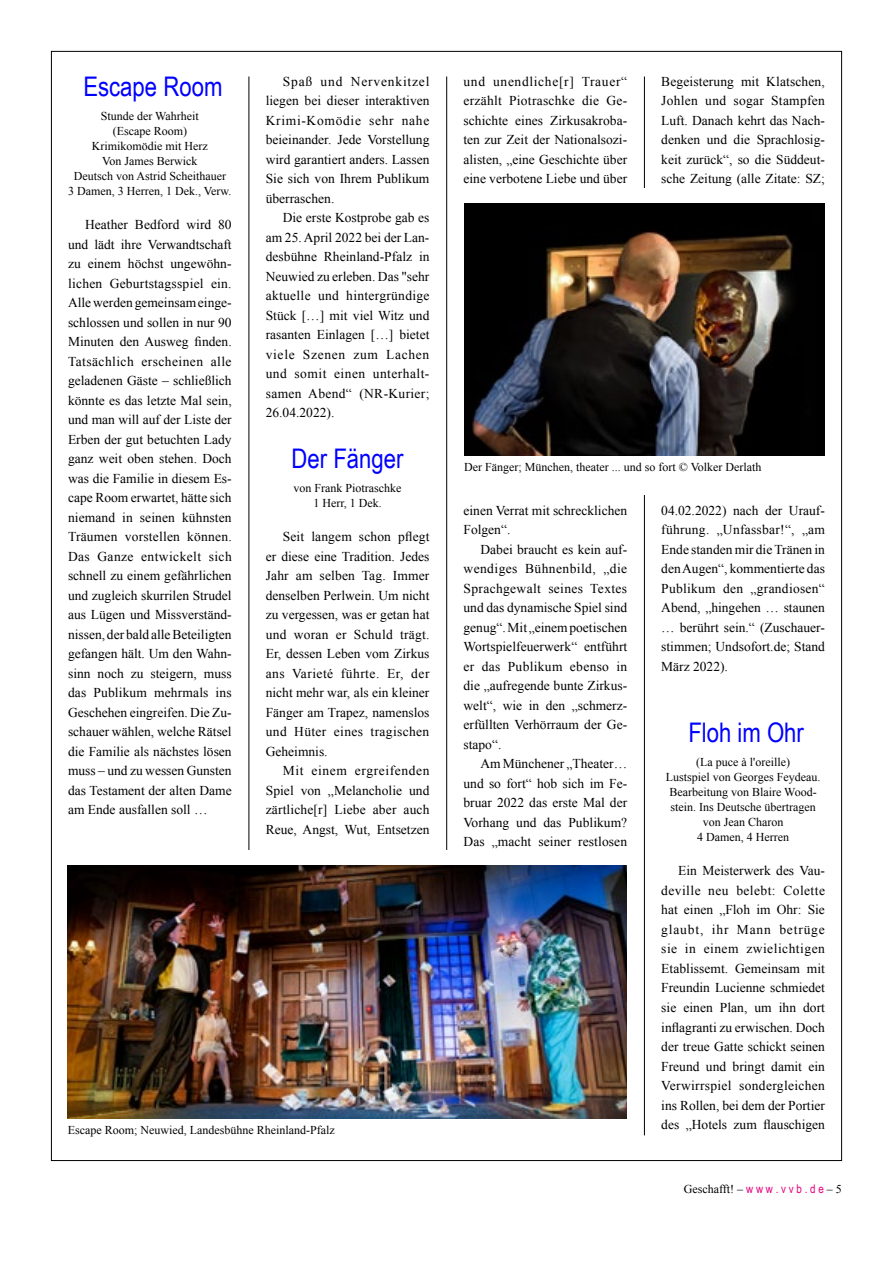
<style>
.page{position:relative;width:893px;height:1263px;background:#fff}
.page>*{position:absolute;margin:0;border:0;box-sizing:border-box;transform-origin:0 0}
._0_Titel{font:27px "Arial Narrow";color:#00f}
._2_Text{font:13.5px/19.5px "Times New Roman";color:#000;text-align:justify}
._2_Untertitel{font:12px/15px "Times New Roman";color:#000;text-align:center}
.Bildlegende{font:12px "Times New Roman";color:#000}
.s1{font-family:"Arial Narrow";color:#e6007d}
</style>
<div class="page">
<hr style="left:249px;top:77px;width:1px;height:1058px;background:#000">
<hr style="left:446px;top:77px;width:1px;height:1058px;background:#000">
<hr style="left:644px;top:77px;width:1px;height:1058px;background:#000">
<div style="left:68px;top:850px;width:559px;height:297px;background:#fff"></div>
<img style="left:68px;top:866px;width:559px;height:252px">
<div style="left:464px;top:188px;width:361px;height:306px;background:#fff"></div>
<img style="left:464px;top:203px;width:361px;height:253px">
<p class="_0_Titel" style="left:83px;top:67px;width:141px">Escape Room</p>
<p class="_2_Untertitel" style="left:101px;top:108px;width:100px">Stunde der Wahrheit</p>
<p class="_2_Untertitel" style="left:113px;top:123px;width:76px">(Escape Room)</p>
<p class="_2_Untertitel" style="left:92px;top:138px;width:117px">Krimikomödie mit Herz</p>
<p class="_2_Untertitel" style="left:102px;top:153px;width:97px">Von James Berwick</p>
<p class="_2_Untertitel" style="left:74px;top:168px;width:154px">Deutsch von Astrid Scheithauer</p>
<p class="_2_Untertitel" style="left:68px;top:183px;width:165px">3 Damen, 3 Herren, 1 Dek., Verw.</p>
<p class="_2_Text" style="left:68px;top:215px;width:165px;text-indent:17px">Heather Bedford wird 80 und lädt ihre Verwandtschaft zu einem höchst ungewöhn&shy;lichen Geburtstagsspiel ein.<br>Alle werden gemeinsam einge&shy;schlossen und sollen in nur 90<br>Minuten den Ausweg finden.<br>Tatsächlich erscheinen alle geladenen Gäste – schließlich könnte es das letzte Mal sein, und man will auf der Liste der Erben der gut betuchten Lady ganz weit oben stehen. Doch was die Familie in diesem Es&shy;cape Room erwartet, hätte sich niemand in seinen kühnsten Träumen vorstellen können.<br>Das Ganze entwickelt sich schnell zu einem gefährlichen und zugleich skurrilen Strudel aus Lügen und Missverständ&shy;nissen, der bald alle Beteiligten gefangen hält. Um den Wahn&shy;sinn noch zu steigern, muss das Publikum mehrmals ins Geschehen eingreifen. Die Zu&shy;schauer wählen, welche Rätsel die Familie als nächstes lösen muss – und zu wessen Gunsten das Testament der alten Dame am Ende ausfallen soll …</p>
<p class="_2_Text" style="left:266px;top:71px;width:165px;text-indent:17px">Spaß und Nervenkitzel liegen bei dieser interaktiven Krimi-Komödie sehr nahe beieinander. Jede Vorstellung wird garantiert anders. Lassen Sie sich von Ihrem Publikum überraschen.</p>
<p class="_2_Text" style="left:266px;top:208px;width:165px;text-indent:17px">Die erste Kostprobe gab es am 25. April 2022 bei der Lan&shy;desbühne Rheinland-Pfalz in Neuwied zu erleben. Das "sehr aktuelle und hintergründige Stück […] mit viel Witz und rasanten Einlagen […] bietet viele Szenen zum Lachen und somit einen unterhalt&shy;samen Abend“ (NR-Kurier; 26.04.2022).</p>
<p class="_0_Titel" style="left:292px;top:439px;width:113px">Der Fänger</p>
<p class="_2_Untertitel" style="left:294px;top:480px;width:109px">von Frank Piotraschke</p>
<p class="_2_Untertitel" style="left:313px;top:495px;width:70px">1 Herr, 1 Dek.</p>
<p class="_2_Text" style="left:266px;top:527px;width:165px;text-indent:17px">Seit langem schon pflegt er diese eine Tradition. Jedes Jahr am selben Tag. Immer denselben Perlwein. Um nicht zu vergessen, was er getan hat und woran er Schuld trägt.<br>Er, dessen Leben vom Zirkus ans Varieté führte. Er, der nicht mehr war, als ein kleiner Fänger am Trapez, namenslos und Hüter eines tragischen Geheimnis.</p>
<p class="_2_Text" style="left:266px;top:761px;width:165px;text-indent:17px">Mit einem ergreifenden Spiel von „Melancholie und zärtliche[r] Liebe aber auch Reue, Angst, Wut, Entsetzen</p>
<p class="Bildlegende" style="left:68px;top:1122px;width:268px">Escape Room; Neuwied, Landesbühne Rheinland-Pfalz</p>
<p class="_2_Text" style="left:463px;top:71px;width:165px">und unendliche[r] Trauer“ erzählt Piotraschke die Ge&shy;schichte eines Zirkusakroba&shy;ten zur Zeit der Nationalsozi&shy;alisten, „eine Geschichte über eine verbotene Liebe und über</p>
<p class="_2_Text" style="left:661px;top:71px;width:165px">Begeisterung mit Klatschen, Johlen und sogar Stampfen Luft. Danach kehrt das Nach&shy;denken und die Sprachlosig&shy;keit zurück“, so die Süddeut&shy;sche Zeitung (alle Zitate: SZ;</p>
<p class="Bildlegende" style="left:464px;top:459px;width:299px">Der Fänger; München, theater ... und so fort © Volker Derlath</p>
<p class="_2_Text" style="left:463px;top:500px;width:165px">einen Verrat mit schrecklichen<br>Folgen“.</p>
<p class="_2_Text" style="left:463px;top:539px;width:165px;text-indent:17px">Dabei braucht es kein auf&shy;wendiges Bühnenbild, „die Sprachgewalt seines Textes und das dynamische Spiel sind genug“. Mit „einem poetischen Wortspielfeuerwerk“ entführt er das Publikum ebenso in die „aufregende bunte Zirkus&shy;welt“, wie in den „schmerz&shy;erfüllten Verhörraum der Ge&shy;stapo“.</p>
<p class="_2_Text" style="left:463px;top:754px;width:165px;text-indent:17px">Am Münchener „Theater… und so fort“ hob sich im Fe&shy;bruar 2022 das erste Mal der Vorhang und das Publikum?<br>Das „macht seiner restlosen</p>
<p class="_2_Text" style="left:661px;top:500px;width:165px">04.02.2022) nach der Urauf&shy;führung. „Unfassbar!“, „am Ende standen mir die Tränen in den Augen“, kommentierte das Publikum den „grandiosen“ Abend, „hingehen … staunen … berührt sein.“ (Zuschauer&shy;stimmen; Undsofort.de; Stand März 2022).</p>
<p class="_0_Titel" style="left:688px;top:713px;width:117px">Floh im Ohr</p>
<p class="_2_Untertitel" style="left:696px;top:754px;width:95px">(La puce à l'oreille)</p>
<p class="_2_Untertitel" style="left:666px;top:769px;width:156px">Lustspiel von Georges Feydeau.<br>Bearbeitung von Blaire Wood&shy;stein. Ins Deutsche übertragen von Jean Charon</p>
<p class="_2_Untertitel" style="left:697px;top:829px;width:93px">4 Damen, 4 Herren</p>
<p class="_2_Text" style="left:661px;top:861px;width:165px;text-indent:17px">Ein Meisterwerk des Vau&shy;deville neu belebt: Colette hat einen „Floh im Ohr: Sie glaubt, ihr Mann betrüge sie in einem zwielichtigen Etablissemt. Gemeinsam mit Freundin Lucienne schmiedet sie einen Plan, um ihn dort inflagranti zu erwischen. Doch der treue Gatte schickt seinen Freund und bringt damit ein Verwirrspiel sondergleichen ins Rollen, bei dem der Portier des „Hotels zum flauschigen</p>
<p class="_2_Untertitel" style="left:684px;top:1181px;width:160px">Geschafft! – <span class="s1">w w w . v v b . d e</span> – 5</p>
</div>
